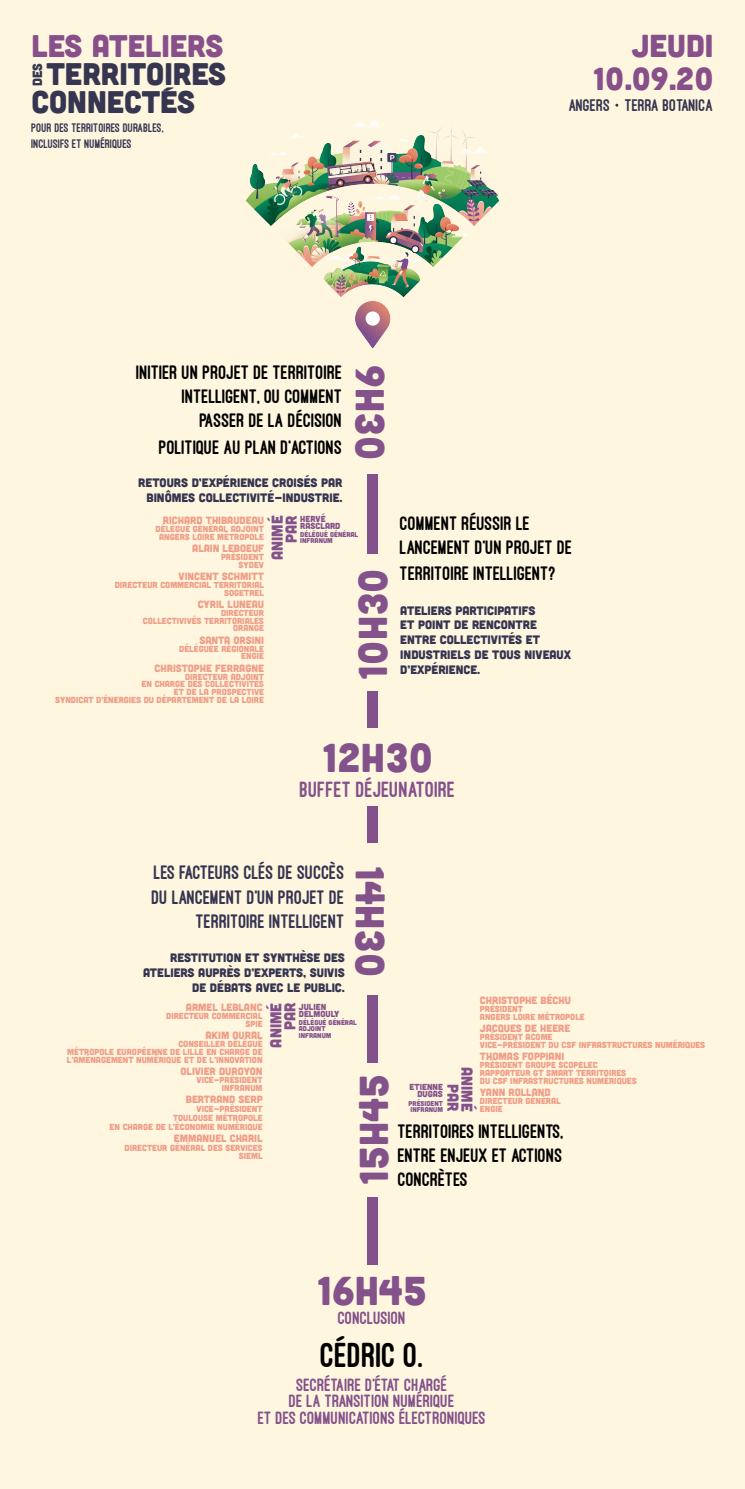
<style>
.page{position:relative;width:745px;height:1489px;background:#fff}
.page>*{position:absolute;margin:0;border:0;box-sizing:border-box;transform-origin:0 0}
.t1{font:40.25px "Cubano";color:#84528b}
.t2{font:800 35.88px "Ostrich Sans";color:#000}
.t3{font:31.76px/32.7px "Cubano";color:#88508a;text-align:right}
.t4{font:31.24px/28.4px "Cubano";color:#363651}
.t5{font:31.24px "Cubano";color:#88508a}
.t6{font:800 22.75px "Ostrich Sans";color:#84528b}
.t7{font:800 20.12px/24.2px "Ostrich Sans";color:#000;text-align:right}
.t8{font:800 20.12px/24.2px "Ostrich Sans";color:#353551;text-align:right}
.t9{font:800 18.38px/16.6px "Ostrich Sans";color:#84528b;text-align:center}
.t10{font:800 17.41px "Ostrich Sans";color:#363651}
.t11{font:15.75px/14px "Cubano";color:#84528b;text-align:right}
.t12{font:13.39px "Cubano";color:#363651}
.t13{font:800 12.78px/15.3px "Ostrich Sans";color:#363651}
.t14{font:12.25px/14.7px "Cubano";color:#353551;text-align:right}
.t15{font:10.5px "Cubano";color:#f09e88}
.t16{font:8.75px/7.9px "Cubano";color:#f09e88;text-align:right}
.t17{font:8.75px/7px "Cubano";color:#84528b}
.t18{font:7px/6.1px "Cubano";color:#84528b}
</style>
<div class="page">
<div style="left:0;top:0;width:744px;height:1488px;background:#fef6df"></div>
<div style="left:367px;top:475px;width:10px;height:79px;background:#84528b"></div>
<div style="left:366px;top:691px;width:11px;height:37px;background:#84528b"></div>
<div style="left:367px;top:806px;width:10px;height:36px;background:#84528b"></div>
<div style="left:367px;top:995px;width:10px;height:68px;background:#84528b"></div>
<div style="left:367px;top:1196px;width:10px;height:68px;background:#84528b"></div>
<img style="left:245px;top:120px;width:255px;height:228px">
<h3 class="t5" style="left:32px;top:25px;width:193px">LES ATELIERS</h3>
<h3 class="t4" style="left:32px;top:58px;width:196px;text-indent:15px">TERRITOIRES<br>CONNECTES</h3>
<h3 class="t12" style="left:29px;top:86px;width:24px;rotate:-90deg">DES</h3>
<h3 class="t13" style="left:32px;top:120px;width:134px">POUR DES TERRITOIRES DURABLES,<br>INCLUSIFS ET NUMÉRIQUES</h3>
<h3 class="t3" style="left:593px;top:28px;width:122px">JEUDI<br>10.09.20</h3>
<h3 class="t10" style="left:568px;top:96px;width:146px">ANGERS TERRA BOTANICA</h3>
<h3 class="t7" style="left:136px;top:360px;width:207px">INITIER UN PROJET DE TERRITOIRE<br>INTELLIGENT, OU COMMENT<br>PASSER DE LA DÉCISION</h3>
<h3 class="t7" style="left:159px;top:435px;width:185px">POLITIQUE AU PLAN D’ACTIONS</h3>
<h3 class="t14" style="left:138px;top:475px;width:206px">RETOURS D’EXPÉRIENCE CROISÉS PAR<br>BINÔMES COLLECTIVITÉ-INDUSTRIE.</h3>
<p class="t15" style="left:163px;top:513px;width:103px">RICHARD THIBAUDEAU</p>
<p class="t16" style="left:155px;top:524px;width:110px;text-align:center">DÉLÉGUÉ GÉNÉRAL ADJOINT<br>ANGERS LOIRE MÉTROPOLE</p>
<p class="t15" style="left:192px;top:541px;width:73px">ALAIN LEBOEUF</p>
<p class="t16" style="left:221px;top:552px;width:44px">PRÉSIDENT<br>SYDEV</p>
<p class="t15" style="left:178px;top:569px;width:87px">VINCENT SCHMITT</p>
<p class="t16" style="left:115px;top:580px;width:151px">DIRECTEUR COMMERCIAL TERRITORIAL<br>SOGETREL</p>
<p class="t15" style="left:197px;top:597px;width:68px">CYRIL LUNEAU</p>
<p class="t16" style="left:143px;top:608px;width:123px">DIRECTEUR<br>COLLECTIVIVÉS TERRITORIALES<br>ORANGE</p>
<p class="t15" style="left:199px;top:633px;width:66px">SANTA ORSINI</p>
<p class="t16" style="left:179px;top:644px;width:86px">DÉLÉGUÉE RÉGIONALE<br>ENGIE</p>
<p class="t15" style="left:154px;top:661px;width:111px">CHRISTOPHE FERRAGNE</p>
<p class="t16" style="left:55px;top:672px;width:210px">DIRECTEUR ADJOINT<br>EN CHARGE DES COLLECTIVITÉS<br>ET DE LA PROSPECTIVE<br>SYNDICAT D’ÉNERGIES DU DÉPARTEMENT DE LA LOIRE</p>
<h1 class="t1" style="left:396px;top:365px;width:96px;rotate:90deg">9H30</h1>
<h3 class="t11" style="left:269px;top:560px;width:46px;rotate:-90deg">ANIMÉ<br>PAR</h3>
<p class="t17" style="left:300px;top:515px;width:42px">HERVÉ<br>RASCLARD</p>
<p class="t18" style="left:300px;top:531px;width:59px">DÉLÉGUÉ GÉNÉRAL<br>INFRANUM</p>
<h1 class="t1" style="left:347px;top:680px;width:113px;rotate:-90deg">10H30</h1>
<h3 class="t7" style="left:400px;top:511px;width:174px;text-align:left">COMMENT RÉUSSIR LE<br>LANCEMENT D’UN PROJET DE</h3>
<h3 class="t7" style="left:400px;top:561px;width:157px">TERRITOIRE INTELLIGENT?</h3>
<h3 class="t14" style="left:400px;top:602px;width:172px;text-align:left">ATELIERS PARTICIPATIFS<br>ET POINT DE RENCONTRE<br>ENTRE COLLECTIVITÉS ET<br>INDUSTRIELS DE TOUS NIVEAUX<br>D’EXPÉRIENCE.</h3>
<h1 class="t1" style="left:322px;top:731px;width:112px">12H30</h1>
<h3 class="t6" style="left:300px;top:776px;width:157px">BUFFET DÉJEUNATOIRE</h3>
<h3 class="t8" style="left:152px;top:860px;width:194px">LES FACTEURS CLÉS DE SUCCÈS<br>DU LANCEMENT D’UN PROJET DE<br>TERRITOIRE INTELLIGENT</h3>
<h3 class="t14" style="left:143px;top:950px;width:203px">RESTITUTION ET SYNTHÈSE DES<br>ATELIERS AUPRÈS D’EXPERTS, SUIVIS<br>DE DÉBATS AVEC LE PUBLIC.</h3>
<p class="t15" style="left:186px;top:1000px;width:78px">ARMEL LEBLANC</p>
<p class="t16" style="left:166px;top:1011px;width:98px">DIRECTEUR COMMERCIAL<br>SPIE</p>
<p class="t15" style="left:205px;top:1028px;width:58px">AKIM OURAL</p>
<p class="t16" style="left:67px;top:1039px;width:197px;text-align:justify;text-indent:111px">CONSEILLER DÉLÉGUÉ MÉTROPOLE EUROPÉENNE DE LILLE EN CHARGE DE L’AMÉNAGEMENT NUMÉRIQUE ET DE L’INNOVATION</p>
<p class="t15" style="left:180px;top:1064px;width:84px">OLIVIER DUROYON</p>
<p class="t16" style="left:196px;top:1075px;width:67px">VICE-PRÉSIDENT<br>INFRANUM</p>
<p class="t15" style="left:186px;top:1092px;width:78px">BERTRAND SERP</p>
<p class="t16" style="left:110px;top:1104px;width:154px;line-height:8.8px">VICE-PRÉSIDENT<br>TOULOUSE MÉTROPOLE<br>EN CHARGE DE L’ÉCONOMIE NUMÉRIQUE</p>
<p class="t15" style="left:174px;top:1131px;width:90px">EMMANUEL CHARIL</p>
<p class="t16" style="left:124px;top:1142px;width:139px;line-height:8.8px">DIRECTEUR GÉNÉRAL DES SERVICES<br>SIEML</p>
<h1 class="t1" style="left:396px;top:865px;width:113px;rotate:90deg">14H30</h1>
<h3 class="t11" style="left:268px;top:1047px;width:46px;rotate:-90deg">ANIMÉ<br>PAR</h3>
<p class="t17" style="left:298px;top:1002px;width:42px">JULIEN<br>DELMOULY</p>
<p class="t18" style="left:298px;top:1019px;width:59px">DÉLÉGUÉ GÉNÉRAL<br>ADJOINT<br>INFRANUM</p>
<h1 class="t1" style="left:348px;top:1185px;width:113px;rotate:-90deg">15H45</h1>
<p class="t15" style="left:479px;top:993px;width:92px">CHRISTOPHE BÉCHU</p>
<p class="t16" style="left:479px;top:1004px;width:106px;text-align:left">PRÉSIDENT<br>ANGERS LOIRE MÉTROPOLE</p>
<p class="t15" style="left:479px;top:1021px;width:92px">JACQUES DE HEERE</p>
<p class="t16" style="left:479px;top:1032px;width:227px;text-align:left">PRÉSIDENT ACOME<br>VICE-PRÉSIDENT DU CSF INFRASTRUCTURES NUMÉRIQUES</p>
<p class="t15" style="left:479px;top:1049px;width:86px">THOMAS FOPPIANI</p>
<p class="t16" style="left:479px;top:1060px;width:158px;text-align:left">PRÉSIDENT GROUPE SCOPELEC<br>RAPPORTEUR GT SMART TERRITOIRES<br>DU CSF INFRASTRUCTURES NUMÉRIQUES</p>
<p class="t15" style="left:479px;top:1085px;width:72px">YANN ROLLAND</p>
<p class="t16" style="left:479px;top:1096px;width:82px;text-align:left">DIRECTEUR GÉNÉRAL<br>ENGIE</p>
<h3 class="t11" style="left:474px;top:1067px;width:46px;rotate:90deg">ANIMÉ<br>PAR</h3>
<p class="t17" style="left:409px;top:1083px;width:35px;text-align:right">ETIENNE<br>DUGAS</p>
<p class="t18" style="left:408px;top:1099px;width:36px">PRÉSIDENT<br>INFRANUM</p>
<h3 class="t7" style="left:398px;top:1119px;width:167px;text-align:justify">TERRITOIRES INTELLIGENTS, ENTRE ENJEUX ET ACTIONS CONCRÈTES</h3>
<h1 class="t1" style="left:317px;top:1265px;width:111px">16H45</h1>
<h3 class="t9" style="left:338px;top:1309px;width:70px">CONCLUSION</h3>
<h2 class="t2" style="left:321px;top:1335px;width:104px">CÉDRIC O.</h2>
<h3 class="t9" style="left:258px;top:1376px;width:229px">SECRÉTAIRE D’ÉTAT CHARGÉ<br>DE LA TRANSITION NUMÉRIQUE<br>ET DES COMMUNICATIONS ÉLECTRONIQUES</h3>
</div>
